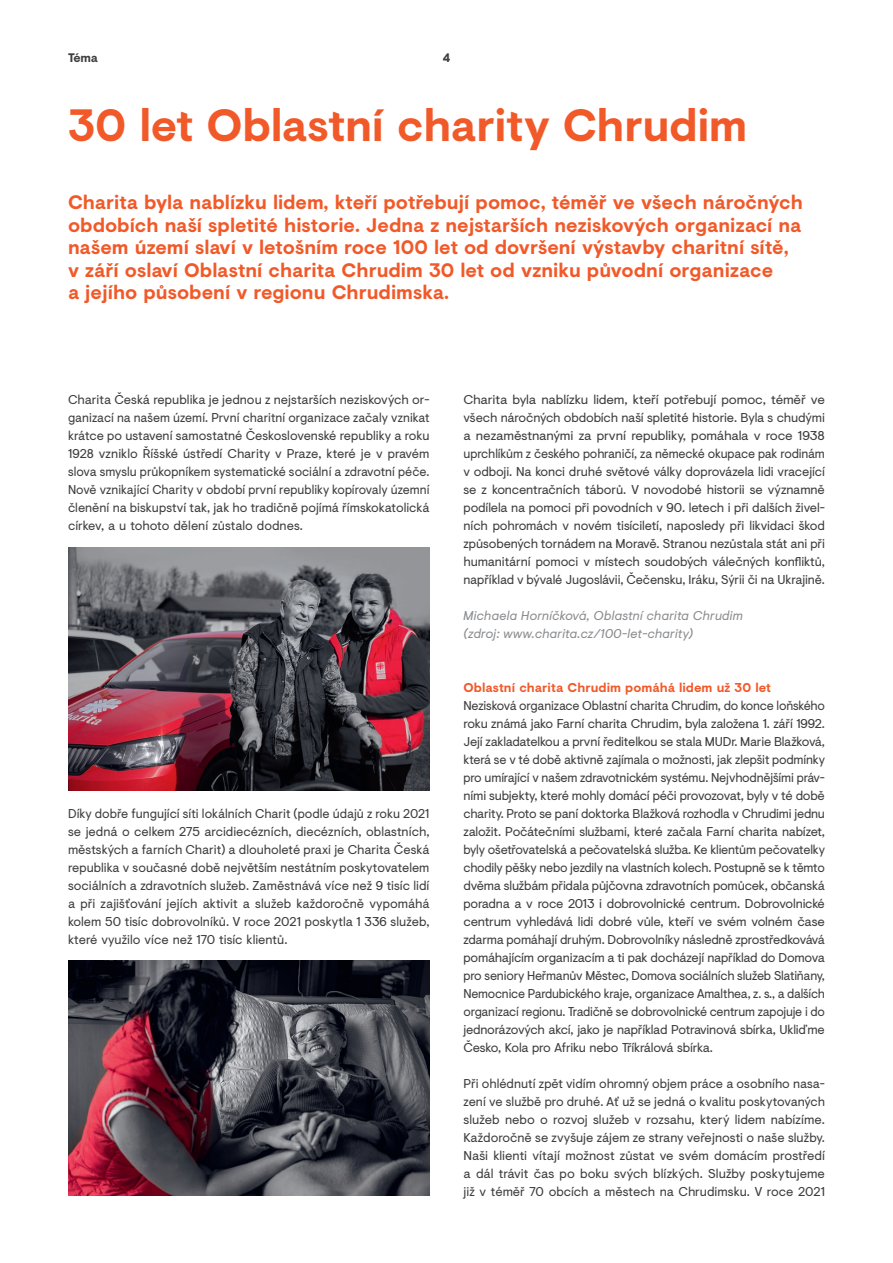
<style>
.page{position:relative;width:893px;height:1263px;background:#fff}
.page>*{position:absolute;margin:0;border:0;box-sizing:border-box;transform-origin:0 0}
.t1{font:700 45px "Visuelt";letter-spacing:-.005em;color:#f15929}
.t2{font:700 19.5px/22.5px "Visuelt";color:#f15929}
.t3{font:12.75px/18px "Visuelt";letter-spacing:-.005em;color:#3e3e3f;text-align:justify}
.t4{font:12.75px/18px "Visuelt";letter-spacing:-.005em;color:#3e3e3f;text-align:justify;scale:1.04 1}
.t5{font:italic 12.75px/18px "Visuelt";letter-spacing:.01em;color:#8b8d90}
.t6{font:700 12.75px "Visuelt";letter-spacing:.005em;color:#f15929}
.t7{font:700 12.3px "Visuelt";color:#3e3e3f}
</style>
<div class="page">
<img style="left:68px;top:548px;width:361px;height:243px">
<img style="left:68px;top:961px;width:361px;height:235px">
<p class="t7" style="left:68px;top:49px;width:31px">Téma</p>
<p class="t7" style="left:443px;top:49px;width:9px">4</p>
<h1 class="t1" style="left:68px;top:92px;width:681px">30 let Oblastní charity Chrudim</h1>
<p class="t2" style="left:68px;top:191px;width:736px">Charita byla nablízku lidem, kteří potřebují pomoc, téměř ve všech náročných obdobích naší spletité historie. Jedna z nejstarších neziskových organizací na našem území slaví v letošním roce 100 let od dovršení výstavby charitní sítě, v září oslaví Oblastní charita Chrudim 30 let od vzniku původní organizace<br>a jejího působení v regionu Chrudimska.</p>
<p class="t3" style="left:68px;top:390px;width:363px">Charita Česká republika je jednou z nejstarších neziskových or&shy;ganizací na našem území. První charitní organizace začaly vznikat krátce po ustavení samostatné Československé republiky a roku 1928 vzniklo Říšské ústředí Charity v Praze, které je v pravém slova smyslu průkopníkem systematické sociální a zdravotní péče.<br>Nově vznikající Charity v období první republiky kopírovaly územní členění na biskupství tak, jak ho tradičně pojímá římskokatolická církev, a u tohoto dělení zůstalo dodnes.</p>
<p class="t3" style="left:68px;top:804px;width:363px">Díky dobře fungující síti lokálních Charit (podle údajů z roku 2021 se jedná o celkem 275 arcidiecézních, diecézních, oblastních, městských a farních Charit) a dlouholeté praxi je Charita Česká republika v současné době největším nestátním poskytovatelem sociálních a zdravotních služeb. Zaměstnává více než 9 tisíc lidí a při zajišťování jejích aktivit a služeb každoročně vypomáhá kolem 50 tisíc dobrovolníků. V roce 2021 poskytla 1 336 služeb, které využilo více než 170 tisíc klientů.</p>
<p class="t4" style="left:463px;top:390px;width:349px">Charita byla nablízku lidem, kteří potřebují pomoc, téměř ve všech náročných obdobích naší spletité historie. Byla s chudými a nezaměstnanými za první republiky, pomáhala v roce 1938 uprchlíkům z českého pohraničí, za německé okupace pak rodinám v odboji. Na konci druhé světové války doprovázela lidi vracející se z koncentračních táborů. V novodobé historii se významně podílela na pomoci při povodních v 90. letech i při dalších živel&shy;ních pohromách v novém tisíciletí, naposledy při likvidaci škod způsobených tornádem na Moravě. Stranou nezůstala stát ani při humanitární pomoci v místech soudobých válečných konfliktů, například v bývalé Jugoslávii, Čečensku, Iráku, Sýrii či na Ukrajině.</p>
<p class="t5" style="left:463px;top:606px;width:281px">Michaela Horníčková, Oblastní charita Chrudim (zdroj: www.charita.cz/100-let-charity)</p>
<p class="t6" style="left:463px;top:678px;width:309px">Oblastní charita Chrudim pomáhá lidem už 30 let</p>
<p class="t3" style="left:463px;top:696px;width:363px">Nezisková organizace Oblastní charita Chrudim, do konce loňského roku známá jako Farní charita Chrudim, byla založena 1. září 1992.<br>Její zakladatelkou a první ředitelkou se stala MUDr. Marie Blažková, která se v té době aktivně zajímala o možnosti, jak zlepšit podmínky pro umírající v našem zdravotnickém systému. Nejvhodnějšími práv&shy;ními subjekty, které mohly domácí péči provozovat, byly v té době charity. Proto se paní doktorka Blažková rozhodla v Chrudimi jednu založit. Počátečními službami, které začala Farní charita nabízet, byly ošetřovatelská a pečovatelská služba. Ke klientům pečovatelky chodily pěšky nebo jezdily na vlastních kolech. Postupně se k těmto dvěma službám přidala půjčovna zdravotních pomůcek, občanská poradna a v roce 2013 i dobrovolnické centrum. Dobrovolnické centrum vyhledává lidi dobré vůle, kteří ve svém volném čase zdarma pomáhají druhým. Dobrovolníky následně zprostředkovává pomáhajícím organizacím a ti pak docházejí například do Domova pro seniory Heřmanův Městec, Domova sociálních služeb Slatiňany, Nemocnice Pardubického kraje, organizace Amalthea, z. s., a dalších organizací regionu. Tradičně se dobrovolnické centrum zapojuje i do jednorázových akcí, jako je například Potravinová sbírka, Ukliďme Česko, Kola pro Afriku nebo Tříkrálová sbírka.</p>
<p class="t3" style="left:463px;top:1074px;width:363px">Při ohlédnutí zpět vidím ohromný objem práce a osobního nasa&shy;zení ve službě pro druhé. Ať už se jedná o kvalitu poskytovaných služeb nebo o rozvoj služeb v rozsahu, který lidem nabízíme.<br>Každoročně se zvyšuje zájem ze strany veřejnosti o naše služby.<br>Naši klienti vítají možnost zůstat ve svém domácím prostředí a dál trávit čas po boku svých blízkých. Služby poskytujeme již v téměř 70 obcích a městech na Chrudimsku. V roce 2021</p>
</div>
